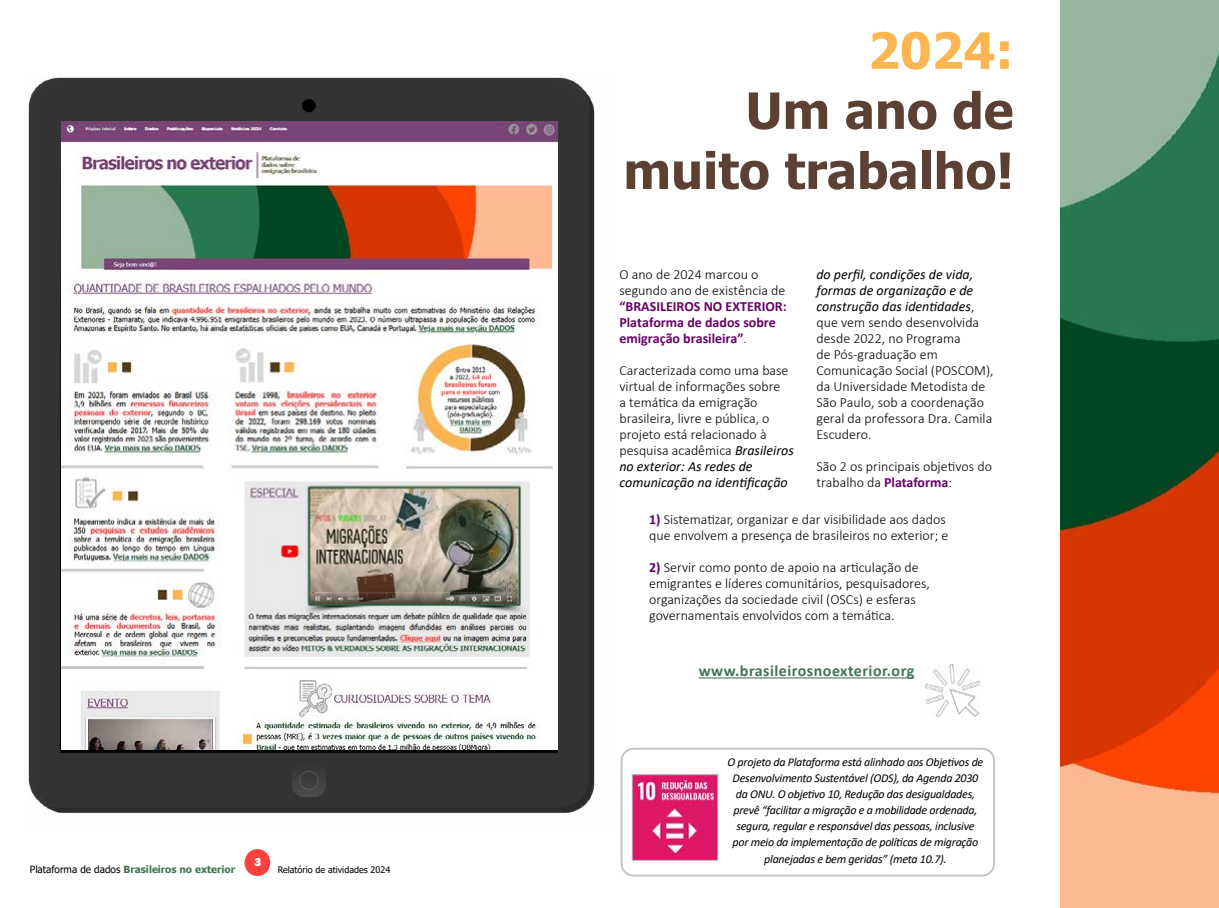
<style>
.page{position:relative;width:1219px;height:908px;background:#fff}
.page>*{position:absolute;margin:0;border:0;box-sizing:border-box;transform-origin:0 0}
.t1{font:700 50px/60px "Tahoma";color:#5c4033;text-align:right}
.t2{font:700 50px "Tahoma";color:#fbb651}
.t3{font:700 16px "Calibri";letter-spacing:.03em;color:#3f7652}
.t4{font:300 14px/16px "Calibri";color:#000}
.t5{font:700 14px/16px "Calibri";color:#606}
.t6{font:italic 12px/16px "Calibri";letter-spacing:-.02em;color:#000;text-align:center}
.t7{font:800 12px "Franklin Gothic";color:#fff}
.t8{font:700 10px "Tahoma";color:#3f7652}
.t9{font:9px "Tahoma";color:#000}
.s1{font-weight:400;color:#000}
.s2{font-weight:400;font-style:italic}
.s3{font-weight:700;color:#606}
.s4{font-weight:300}
</style>
<div class="page">
<div style="left:244px;top:848px;width:26px;height:27px;background:#ff4040;border-radius:50%"></div>
<img style="left:1060px;top:0;width:159px;height:907px">
<hr style="left:699px;top:677px;width:215px;height:1px;background:#3f7652">
<img style="left:28px;top:76px;width:567px;height:738px">
<img style="left:62px;top:121px;width:495px;height:548px">
<img style="left:61px;top:669px;width:496px;height:79px">
<div style="left:621px;top:747px;width:374px;height:129px;border:2px solid #c6c6c6;border-radius:12px"></div>
<img style="left:634px;top:775px;width:82px;height:83px">
<div style="left:632px;top:773px;width:86px;height:87px;border:1px solid #c6c6c6"></div>
<img style="left:925px;top:664px;width:54px;height:51px">
<p class="t7" style="left:254px;top:854px;width:9px">3</p>
<p class="t8" style="left:30px;top:862px;width:207px"><span class="s1">Plataforma de dados</span> Brasileiros no exterior</p>
<p class="t9" style="left:278px;top:863px;width:114px">Relatório de atividades 2024</p>
<h1 class="t2" style="left:868px;top:16px;width:147px">2024:</h1>
<h1 class="t1" style="left:623px;top:83px;width:392px">Um ano de muito trabalho!</h1>
<p class="t4" style="left:816px;top:266px;width:179px"><span class="s2">do perfil, condições de vida, formas de organização e de construção das identidades</span>, que vem sendo desenvolvida desde 2022, no Programa<br>de Pós-graduação em<br>Comunicação Social (POSCOM), da Universidade Metodista de<br>São Paulo, sob a coordenação geral da professora Dra. Camila<br>Escudero.</p>
<p class="t4" style="left:816px;top:458px;width:177px">São 2 os principais objetivos do trabalho da <span class="s3">Plataforma</span>:</p>
<p class="t4" style="left:649px;top:511px;width:301px"><span class="s3">1)</span> Sistematizar, organizar e dar visibilidade aos dados que envolvem a presença de brasileiros no exterior; e</p>
<p class="t4" style="left:649px;top:559px;width:282px"><span class="s3">2)</span> Servir como ponto de apoio na articulação de emigrantes e líderes comunitários, pesquisadores, organizações da sociedade civil (OSCs) e esferas governamentais envolvidos com a temática.</p>
<p class="t4" style="left:619px;top:266px;width:167px">O ano de 2024 marcou o segundo ano de existência de</p>
<p class="t5" style="left:619px;top:298px;width:169px">“BRASILEIROS NO EXTERIOR:<br>Plataforma de dados sobre emigração brasileira”<span class="s4">.</span></p>
<p class="t4" style="left:619px;top:362px;width:176px">Caracterizada como uma base virtual de informações sobre<br>a temática da emigração brasileira, livre e pública, o projeto está relacionado à pesquisa acadêmica <span class="s2">Brasileiros no exterior: As redes de comunicação na identificação</span></p>
<p class="t3" style="left:699px;top:659px;width:217px">www.brasileirosnoexterior.org</p>
<p class="t6" style="left:728px;top:753px;width:257px">O projeto da Plataforma está alinhado aos Objetivos de Desenvolvimento Sustentável (ODS), da Agenda 2030 da ONU. O objetivo 10, Redução das desigualdades, prevê “facilitar a migração e a mobilidade ordenada, segura, regular e responsável das pessoas, inclusive por meio da implementação de políticas de migração planejadas e bem geridas” (meta 10.7).</p>
</div>
